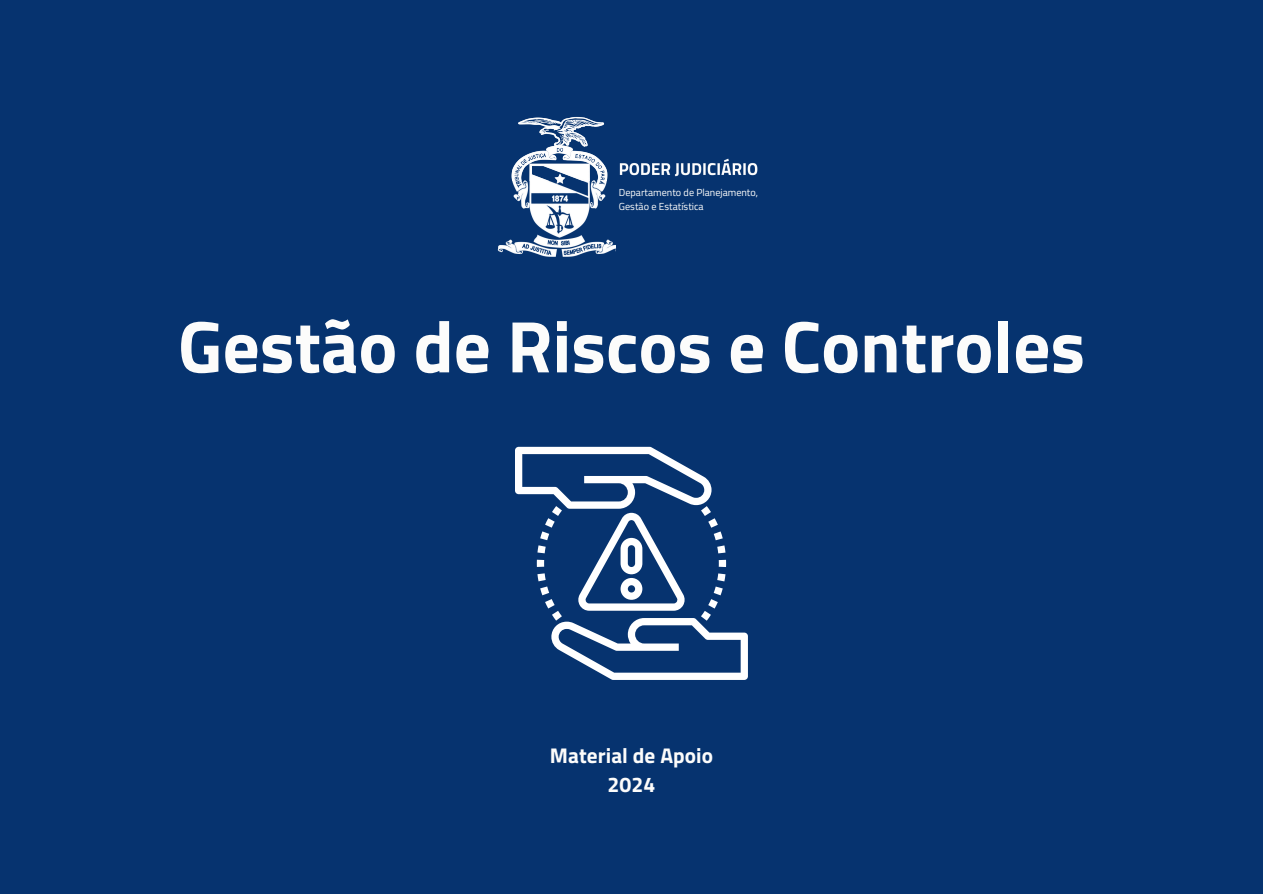
<style>
.page{position:relative;width:1263px;height:894px;background:#fff}
.page>*{position:absolute;margin:0;border:0;box-sizing:border-box;transform-origin:0 0}
.t1{font:700 73.2px "Titillium Web";color:#fcfcfb}
.t2{font:700 21.3px/29.2px "Titillium Web";letter-spacing:.005em;color:#fcfcfb;text-align:center}
.t3{font:10.2px/14px "Titillium Web";color:#fcfcfb}
</style>
<div class="page">
<div style="left:0;top:0;width:1263px;height:893px;background:#06336f"></div>
<svg style="left:515px;top:446px;width:233px;height:233px"></svg>
<img style="left:619px;top:158px;width:139px;height:19px">
<img style="left:497px;top:116px;width:119px;height:141px">
<h1 class="t3" style="left:619px;top:185px;width:141px">Departamento de Planejamento,<br>Gestão e Estatística</h1>
<p class="t1" style="left:178px;top:289px;width:909px">Gestão de Riscos e Controles</p>
<p class="t2" style="left:550px;top:740px;width:165px">Material de Apoio<br>2024</p>
</div>
